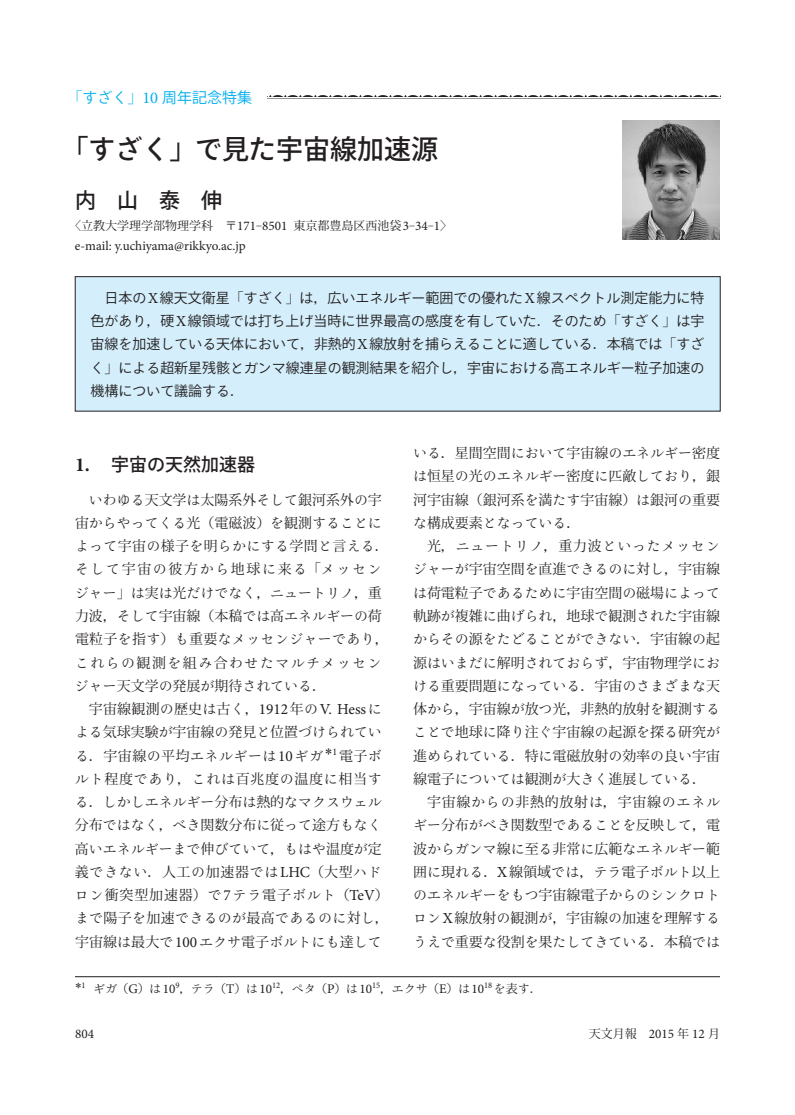
<style>
.page{position:relative;width:795px;height:1115px;background:#fff}
.page>*{position:absolute;margin:0;border:0;box-sizing:border-box;transform-origin:0 0}
.t1{font:500 27px "Koz Go Pro";color:#231f20}
.t2{font:500 21px "Koz Go Pro";color:#231f20}
.t3{font:500 18px "Koz Go Pro";color:#231f20}
.t4{font:15px "Koz Go Pro";color:#00aeef}
.t5{font:13.95px/23.2px "Ryo Text Plus N";color:#231f20}
.t6{font:13.95px/23.2px "Koz Min Pro";color:#231f20;text-align:justify}
.t7{font:13.95px/23.2px "Ryo Gothic Plus N";color:#231f20;text-align:justify}
.t8{font:13.95px/23.2px "Ryo Text Plus N";letter-spacing:.025em;color:#231f20}
.t9{font:13.95px/23.2px "Koz Min Pro";letter-spacing:.065em;color:#231f20}
.t10{font:13.95px "Ryo Text Plus N";letter-spacing:.06em;color:#231f20}
.t11{font:13.95px "Koz Min Pro";letter-spacing:.055em;color:#231f20}
.t12{font:13.2px "Minion Pro";color:#231f20}
.t13{font:12px "Koz Min Pro";color:#231f20}
.t14{font:12px "Ryo Text Plus N";color:#231f20}
.s1{font-family:"Koz Min Pro"}
.s2{font-family:"Ryo Gothic Plus N"}
.s3{font-family:"Minion Pro";font-size:16.5px}
.s4{font-family:"Minion Pro";font-size:13.2px}
.s5{font-family:"Koz Go Pro"}
.s6{font-family:"Minion Pro";font-size:15.3px}
.s7{font-family:"Ryo Text Plus N"}
.s8{font-family:"Times New Roman";font-size:13.2px}
.s9{font-family:"Minion Pro";font-weight:700;font-size:19.8px}
.s10{font-family:"Times New Roman";font-size:15.3px}
</style>
<div class="page">
<div style="left:75px;top:276px;width:645px;height:135px;background:#d4effb;border:1px solid #231f20"></div>
<hr style="left:75px;top:976px;width:645px;height:1px;background:#231f20">
<img style="left:622px;top:120px;width:98px;height:119px">
<img style="left:267px;top:95px;width:453px;height:4px">
<p class="t4" style="left:68px;top:88px;width:186px"><span class="s1">「</span><span class="s2">すざく</span><span class="s1">」</span><span class="s3">10</span> 周年記念特集</p>
<h1 class="t1" style="left:62px;top:132px;width:378px">「<span class="s2">すざく</span>」<span class="s2">で</span>見<span class="s2">た</span>宇宙線加速源</h1>
<h2 class="t2" style="left:75px;top:186px;width:148px">内　山　泰　伸</h2>
<p class="t13" style="left:69px;top:217px;width:385px">〈立教大学理学部物理学科　〒<span class="s4">171</span>‒<span class="s4">8501</span> 東京都豊島区西池袋<span class="s4">3</span>‒<span class="s4">34</span>‒<span class="s4">1</span>〉</p>
<p class="t12" style="left:75px;top:236px;width:172px">e-mail: y.uchiyama@rikkyo.ac.jp</p>
<p class="t7" style="left:91px;top:286px;width:615px;text-indent:14px"><span class="s5">日本</span>の<span class="s6">X</span><span class="s5">線天文衛星</span><span class="s1">「</span>すざく<span class="s1">」</span>は<span class="s1">，</span><span class="s5">広</span>いエネルギー<span class="s5">範囲</span>での<span class="s5">優</span>れた<span class="s6">X</span><span class="s5">線</span>スペクトル<span class="s5">測定能力</span>に<span class="s5">特色</span>があり<span class="s1">，</span><span class="s5">硬</span><span class="s6">X</span><span class="s5">線領域</span>では<span class="s5">打</span>ち<span class="s5">上</span>げ<span class="s5">当時</span>に<span class="s5">世界最高</span>の<span class="s5">感度</span>を<span class="s5">有</span>していた<span class="s1">．</span>そのため<span class="s1">「</span>すざく<span class="s1">」</span>は<span class="s5">宇宙線</span>を<span class="s5">加速</span>している<span class="s5">天体</span>において<span class="s1">，</span><span class="s5">非熱的</span><span class="s6">X</span><span class="s5">線放射</span>を<span class="s5">捕</span>らえることに<span class="s5">適</span>している<span class="s1">．</span><span class="s5">本稿</span>では<span class="s1">「</span>すざく<span class="s1">」</span>による<span class="s5">超新星残骸</span>とガンマ<span class="s5">線連星</span>の<span class="s5">観測結果</span>を<span class="s5">紹介</span>し<span class="s1">，</span><span class="s5">宇宙</span>における<span class="s5">高</span>エネルギー<span class="s5">粒子加速</span>の<span class="s5">機構</span>について<span class="s5">議論</span>する<span class="s1">．</span></p>
<p class="t5" style="left:413px;top:441px;width:308px">いる<span class="s1">．星間空間</span>において<span class="s1">宇宙線</span>のエネルギー<span class="s1">密度</span>は<span class="s1">恒星</span>の<span class="s1">光</span>のエネルギー<span class="s1">密度</span>に<span class="s1">匹敵</span>しており<span class="s1">，銀</span></p>
<p class="t6" style="left:413px;top:487px;width:308px">河宇宙線（銀河系<span class="s7">を</span>満<span class="s7">たす</span>宇宙線）<span class="s7">は</span>銀河<span class="s7">の</span>重要</p>
<p class="t5" style="left:413px;top:511px;width:169px">な<span class="s1">構成要素</span>となっている<span class="s1">．</span></p>
<p class="t10" style="left:427px;top:537px;width:294px"><span class="s1">光，</span>ニュートリノ<span class="s1">，重力波</span>といったメッセン</p>
<p class="t5" style="left:413px;top:557px;width:308px">ジャーが<span class="s1">宇宙空間</span>を<span class="s1">直進</span>できるのに<span class="s1">対</span>し<span class="s1">，宇宙線</span></p>
<p class="t5" style="left:413px;top:581px;width:308px">は<span class="s1">荷電粒子</span>であるために<span class="s1">宇宙空間</span>の<span class="s1">磁場</span>によって</p>
<p class="t6" style="left:413px;top:603px;width:308px">軌跡<span class="s7">が</span>複雑<span class="s7">に</span>曲<span class="s7">げられ</span>，地球<span class="s7">で</span>観測<span class="s7">された</span>宇宙線</p>
<p class="t5" style="left:413px;top:627px;width:308px;text-align:justify">からその<span class="s1">源</span>をたどることができない<span class="s1">．宇宙線</span>の<span class="s1">起源</span>はいまだに<span class="s1">解明</span>されておらず<span class="s1">，宇宙物理学</span>における<span class="s1">重要問題</span>になっている<span class="s1">．宇宙</span>のさまざまな<span class="s1">天</span></p>
<p class="t6" style="left:413px;top:696px;width:308px">体<span class="s7">から</span>，宇宙線<span class="s7">が</span>放<span class="s7">つ</span>光，非熱的放射<span class="s7">を</span>観測<span class="s7">することで</span>地球<span class="s7">に</span>降<span class="s7">り</span>注<span class="s7">ぐ</span>宇宙線<span class="s7">の</span>起源<span class="s7">を</span>探<span class="s7">る</span>研究<span class="s7">が</span>進<span class="s7">められている</span>．特<span class="s7">に</span>電磁放射<span class="s7">の</span>効率<span class="s7">の</span>良<span class="s7">い</span>宇宙</p>
<p class="t5" style="left:413px;top:767px;width:294px"><span class="s1">線電子</span>については<span class="s1">観測</span>が<span class="s1">大</span>きく<span class="s1">進展</span>している<span class="s1">．</span></p>
<p class="t11" style="left:427px;top:792px;width:294px">宇宙線<span class="s7">からの</span>非熱的放射<span class="s7">は</span>，宇宙線<span class="s7">のエネル</span></p>
<p class="t5" style="left:413px;top:813px;width:308px">ギー<span class="s1">分布</span>がべき<span class="s1">関数型</span>であることを<span class="s1">反映</span>して<span class="s1">，電波</span>からガンマ<span class="s1">線</span>に<span class="s1">至</span>る<span class="s1">非常</span>に<span class="s1">広範</span>なエネルギー<span class="s1">範</span></p>
<p class="t6" style="left:413px;top:859px;width:308px">囲<span class="s7">に</span>現<span class="s7">れる</span>．<span class="s6">X</span>線領域<span class="s7">では</span>，<span class="s7">テラ</span>電子<span class="s7">ボルト</span>以上</p>
<p class="t5" style="left:413px;top:883px;width:308px">のエネルギーをもつ<span class="s1">宇宙線電子</span>からのシンクロト</p>
<p class="t6" style="left:413px;top:906px;width:308px"><span class="s7">ロン</span><span class="s6">X</span>線放射<span class="s7">の</span>観測<span class="s7">が</span>，宇宙線<span class="s7">の</span>加速<span class="s7">を</span>理解<span class="s7">する</span></p>
<p class="t5" style="left:413px;top:929px;width:308px">うえで<span class="s1">重要</span>な<span class="s1">役割</span>を<span class="s1">果</span>たしてきている<span class="s1">．本稿</span>では</p>
<p class="t14" style="left:75px;top:981px;width:468px"><span class="s8">*</span><sup>1</sup> ギガ<span class="s1">（</span><span class="s4">G</span><span class="s1">）</span>は<span class="s4">10</span><sup>9</sup><span class="s1">，</span>テラ<span class="s1">（</span><span class="s4">T</span><span class="s1">）</span>は<span class="s4">10</span><sup>12</sup><span class="s1">，</span>ペタ<span class="s1">（</span><span class="s4">P</span><span class="s1">）</span>は<span class="s4">10</span><sup>15</sup><span class="s1">，</span>エクサ<span class="s1">（</span><span class="s4">E</span><span class="s1">）</span>は<span class="s4">10</span><sup>18</sup> を<span class="s1">表</span>す<span class="s1">．</span></p>
<p class="t3" style="left:75px;top:453px;width:181px"><span class="s9">1.</span> 宇宙<span class="s2">の</span>天然加速器</p>
<p class="t6" style="left:89px;top:487px;width:294px"><span class="s7">いわゆる</span>天文学<span class="s7">は</span>太陽系外<span class="s7">そして</span>銀河系外<span class="s7">の</span>宇</p>
<p class="t5" style="left:75px;top:511px;width:315px"><span class="s1">宙</span>からやってくる<span class="s1">光（電磁波）</span>を<span class="s1">観測</span>することによって<span class="s1">宇宙</span>の<span class="s1">様子</span>を<span class="s1">明</span>らかにする<span class="s1">学問</span>と<span class="s1">言</span>える<span class="s1">．</span>そして<span class="s1">宇宙</span>の<span class="s1">彼方</span>から<span class="s1">地球</span>に<span class="s1">来</span>る<span class="s1">「</span>メッセンジャー<span class="s1">」</span>は<span class="s1">実</span>は<span class="s1">光</span>だけでなく<span class="s1">，</span>ニュートリノ<span class="s1">，重</span></p>
<p class="t6" style="left:75px;top:603px;width:308px">力波，<span class="s7">そして</span>宇宙線（本稿<span class="s7">では</span>高<span class="s7">エネルギーの</span>荷</p>
<p class="t8" style="left:75px;top:627px;width:315px"><span class="s1">電粒子</span>を<span class="s1">指</span>す<span class="s1">）</span>も<span class="s1">重要</span>なメッセンジャーであり<span class="s1">，</span>これらの<span class="s1">観測</span>を<span class="s1">組</span>み<span class="s1">合</span>わせたマルチメッセンジャー<span class="s1">天文学</span>の<span class="s1">発展</span>が<span class="s1">期待</span>されている<span class="s1">．</span></p>
<p class="t6" style="left:89px;top:696px;width:294px">宇宙線観測<span class="s7">の</span>歴史<span class="s7">は</span>古<span class="s7">く</span>，<span class="s6">1912</span>年<span class="s7">の</span><span class="s6">V. Hess</span><span class="s7">に</span></p>
<p class="t5" style="left:75px;top:720px;width:308px;text-align:justify">よる<span class="s1">気球実験</span>が<span class="s1">宇宙線</span>の<span class="s1">発見</span>と<span class="s1">位置</span>づけられている<span class="s1">．宇宙線</span>の<span class="s1">平均</span>エネルギーは<span class="s6">10</span>ギガ<span class="s10">*</span><sup>1</sup><span class="s1">電子</span>ボルト<span class="s1">程度</span>であり<span class="s1">，</span>これは<span class="s1">百兆度</span>の<span class="s1">温度</span>に<span class="s1">相当</span>する<span class="s1">．</span>しかしエネルギー<span class="s1">分布</span>は<span class="s1">熱的</span>なマクスウェル<span class="s1">分布</span>ではなく<span class="s1">，</span>べき<span class="s1">関数分布</span>に<span class="s1">従</span>って<span class="s1">途方</span>もなく<span class="s1">高</span>いエネルギーまで<span class="s1">伸</span>びていて<span class="s1">，</span>もはや<span class="s1">温度</span>が<span class="s1">定</span></p>
<p class="t9" style="left:75px;top:859px;width:315px">義<span class="s7">できない</span>．人工<span class="s7">の</span>加速器<span class="s7">では</span><span class="s6">LHC</span>（大型<span class="s7">ハドロン</span>衝突型加速器）<span class="s7">で</span><span class="s6">7</span><span class="s7">テラ</span>電子<span class="s7">ボルト</span>（<span class="s6">TeV</span>）</p>
<p class="t8" style="left:75px;top:906px;width:315px">まで<span class="s1">陽子</span>を<span class="s1">加速</span>できるのが<span class="s1">最高</span>であるのに<span class="s1">対</span>し<span class="s1">，宇宙線</span>は<span class="s1">最大</span>で<span class="s6">100</span>エクサ<span class="s1">電子</span>ボルトにも<span class="s1">達</span>して</p>
<p class="t12" style="left:75px;top:1024px;width:21px">804</p>
<p class="t13" style="left:589px;top:1024px;width:133px">天文月報　<span class="s4">2015</span> 年 <span class="s4">12</span> 月</p>
</div>
